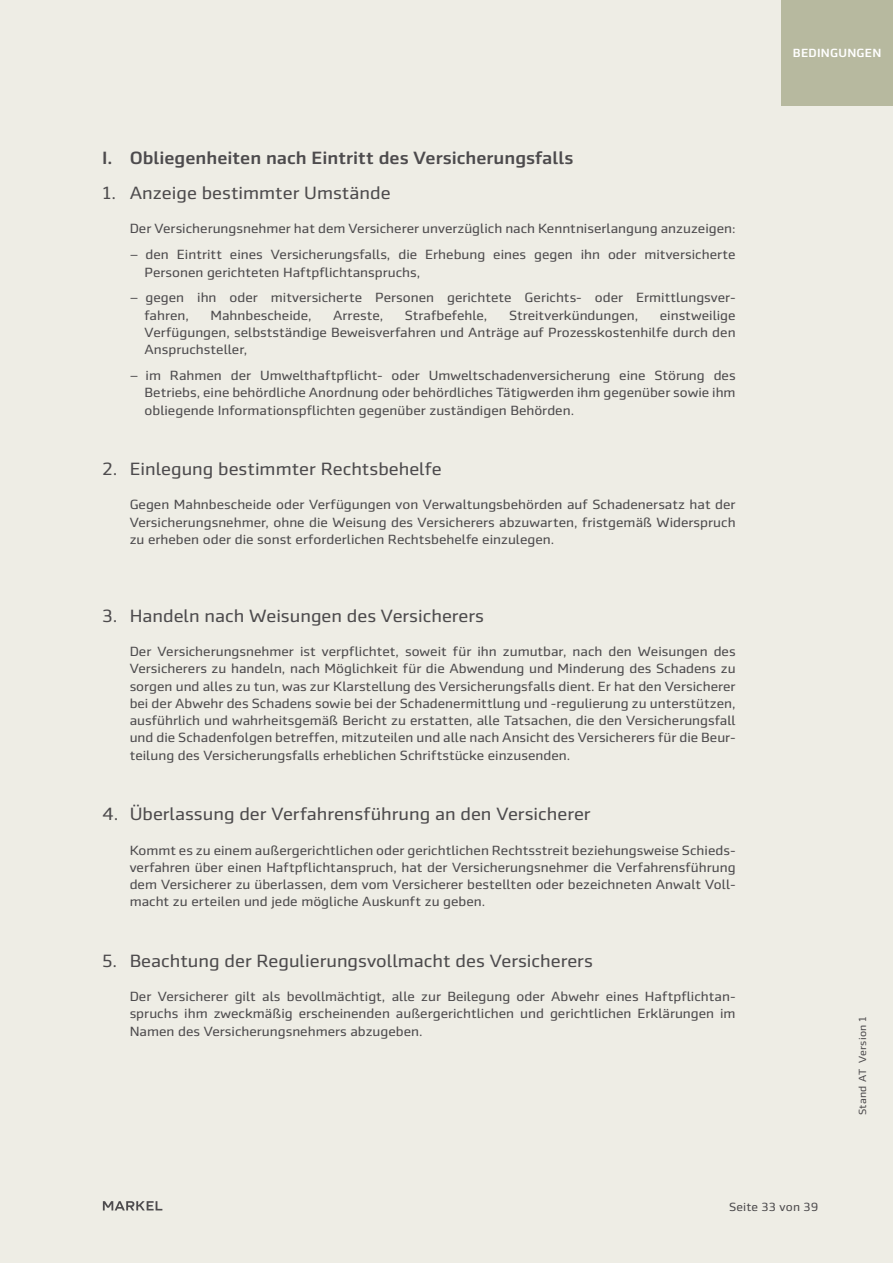
<style>
.page{position:relative;width:893px;height:1263px;background:#eeede5}
.page>*{position:absolute;margin:0;border:0;box-sizing:border-box;transform-origin:0 0}
.t1{font:18px "Markel Sans";color:#4d4b4d}
.t2{font:500 18px "Markel Sans";color:#4d4b4d}
.t3{font:13.5px/17.2px "Markel Sans";color:#4d4b4d;text-align:justify}
.t4{font:12px "Markel Sans";letter-spacing:.01em;color:#4d4b4d}
.t5{font:500 12px "Markel Sans";letter-spacing:.02em;color:#fff}
.t6{font:10.5px "Markel Sans";letter-spacing:.02em;color:#4d4b4d}
</style>
<div class="page">
<svg style="left:103px;top:1201px;width:59px;height:9px"></svg>
<div style="left:781px;top:0;width:112px;height:105px;background:#b7b99f"></div>
<h1 class="t2" style="left:102px;top:148px;width:473px">I. Obliegenheiten nach Eintritt des Versicherungsfalls</h1>
<h1 class="t1" style="left:102px;top:183px;width:290px">1. Anzeige bestimmter Umstände</h1>
<p class="t3" style="left:130px;top:216px;width:607px;line-height:26px">Der Versicherungsnehmer hat dem Versicherer unverzüglich nach Kenntniserlangung anzuzeigen: ‒ den Eintritt eines Versicherungsfalls, die Erhebung eines gegen ihn oder mitversicherte</p>
<p class="t3" style="left:130px;top:259px;width:607px;line-height:26px;text-indent:15px">Personen gerichteten Haftpflichtanspruchs,<br>‒ gegen ihn oder mitversicherte Personen gerichtete Gerichts- oder Ermittlungsver-</p>
<p class="t3" style="left:145px;top:307px;width:46px">fahren,</p>
<p class="t3" style="left:211px;top:307px;width:103px">Mahnbescheide,</p>
<p class="t3" style="left:333px;top:307px;width:52px">Arreste,</p>
<p class="t3" style="left:405px;top:307px;width:84px">Strafbefehle,</p>
<p class="t3" style="left:509px;top:307px;width:131px">Streitverkündungen,</p>
<p class="t3" style="left:145px;top:307px;width:593px;text-indent:515px">einstweilige Verfügungen, selbstständige Beweisverfahren und Anträge auf Prozesskostenhilfe durch den Anspruchsteller,</p>
<p class="t3" style="left:145px;top:367px;width:593px;text-indent:-15px">‒ im Rahmen der Umwelthaftpflicht- oder Umweltschadenversicherung eine Störung des Betriebs, eine behördliche Anordnung oder behördliches Tätigwerden ihm gegenüber sowie ihm obliegende Informationspflichten gegenüber zuständigen Behörden.</p>
<h1 class="t1" style="left:102px;top:459px;width:341px">2. Einlegung bestimmter Rechtsbehelfe</h1>
<p class="t3" style="left:130px;top:496px;width:607px">Gegen Mahnbescheide oder Verfügungen von Verwaltungsbehörden auf Schadenersatz hat der Versicherungsnehmer, ohne die Weisung des Versicherers abzuwarten, fristgemäß Widerspruch zu erheben oder die sonst erforderlichen Rechtsbehelfe einzulegen.</p>
<h1 class="t1" style="left:102px;top:606px;width:383px">3. Handeln nach Weisungen des Versicherers</h1>
<p class="t3" style="left:130px;top:643px;width:607px">Der Versicherungsnehmer ist verpflichtet, soweit für ihn zumutbar, nach den Weisungen des Versicherers zu handeln, nach Möglichkeit für die Abwendung und Minderung des Schadens zu sorgen und alles zu tun, was zur Klarstellung des Versicherungsfalls dient. Er hat den Versicherer bei der Abwehr des Schadens sowie bei der Schadenermittlung und -regulierung zu unterstützen, ausführlich und wahrheitsgemäß Bericht zu erstatten, alle Tatsachen, die den Versicherungsfall und die Schadenfolgen betreffen, mitzuteilen und alle nach Ansicht des Versicherers für die Beur&shy;teilung des Versicherungsfalls erheblichen Schriftstücke einzusenden.</p>
<h1 class="t1" style="left:102px;top:804px;width:490px">4. Überlassung der Verfahrensführung an den Versicherer</h1>
<p class="t3" style="left:130px;top:841px;width:607px">Kommt es zu einem außergerichtlichen oder gerichtlichen Rechtsstreit beziehungsweise Schieds&shy;verfahren über einen Haftpflichtanspruch, hat der Versicherungsnehmer die Verfahrensführung dem Versicherer zu überlassen, dem vom Versicherer bestellten oder bezeichneten Anwalt Voll&shy;macht zu erteilen und jede mögliche Auskunft zu geben.</p>
<h1 class="t1" style="left:102px;top:951px;width:492px">5. Beachtung der Regulierungsvollmacht des Versicherers</h1>
<p class="t3" style="left:130px;top:988px;width:607px">Der Versicherer gilt als bevollmächtigt, alle zur Beilegung oder Abwehr eines Haftpflichtan&shy;spruchs ihm zweckmäßig erscheinenden außergerichtlichen und gerichtlichen Erklärungen im Namen des Versicherungsnehmers abzugeben.</p>
<p class="t5" style="left:793px;top:46px;width:90px">BEDINGUNGEN</p>
<p class="t6" style="left:857px;top:1115px;width:100px;rotate:-90deg">Stand AT Version 1</p>
<p class="t4" style="left:729px;top:1200px;width:91px">Seite 33 von 39</p>
</div>
